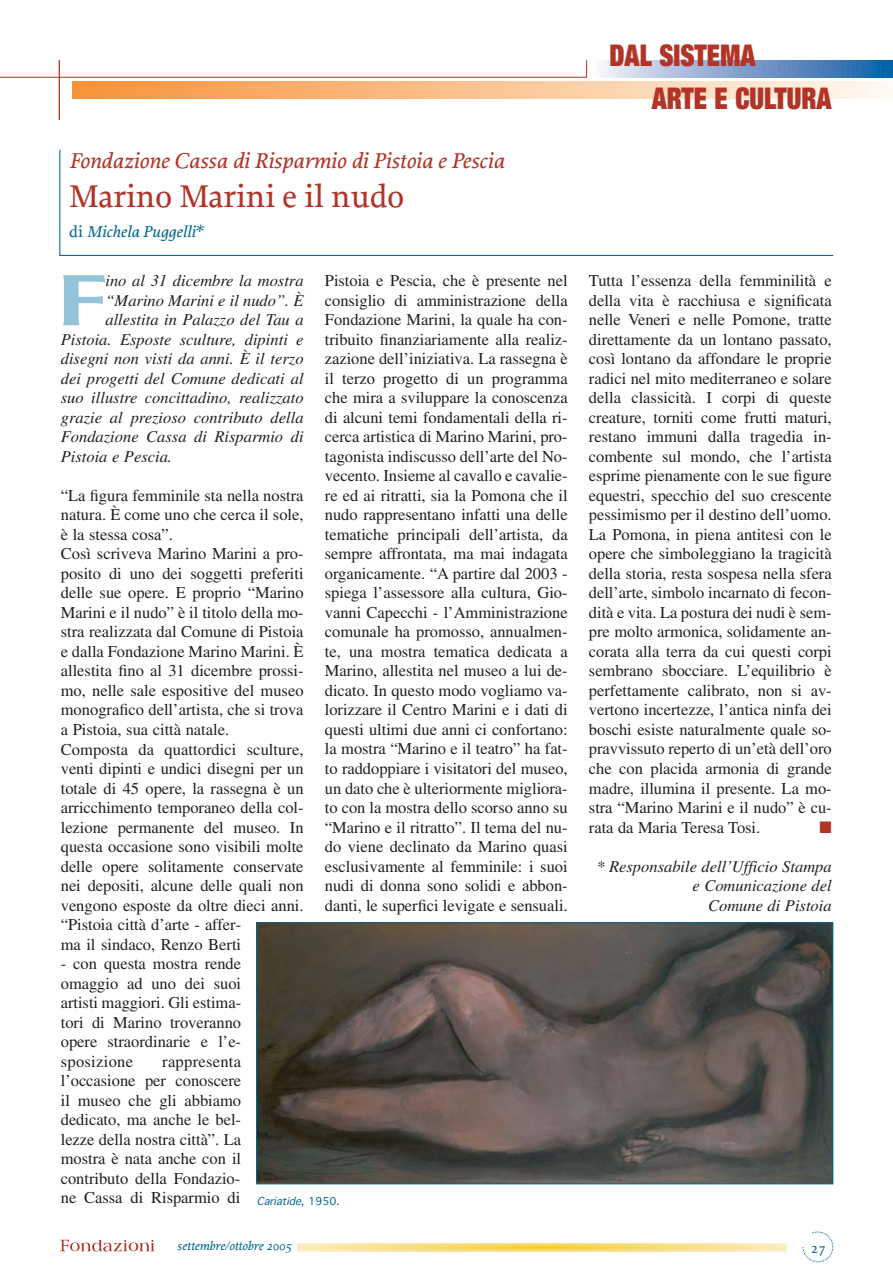
<style>
.page{position:relative;width:893px;height:1285px;background:#fff}
.page>*{position:absolute;margin:0;border:0;box-sizing:border-box;transform-origin:0 0}
.t1{font:500 78px "Serpentine";color:#94c3da}
.t2{font:500 33px "Proforma";letter-spacing:-.005em;color:#b23427}
.t3{font:900 expanded 30px "Helvetica Neue";color:#b23427;scale:.88 1}
.t4{font:italic 500 22.5px "Proforma";color:#b23427}
.t5{font:16.5px/19.5px "Times";letter-spacing:-.005em;color:#231f20;text-align:justify}
.t6{font:italic 16.5px/19.5px "Times";color:#231f20;text-align:right}
.t7{font:italic 500 16.5px "Proforma";color:#00678f}
.t8{font:16.5px "Zapf Dingbats ITC";color:#b23427}
.t9{font:500 15px "Proforma";color:#00678f}
.t10{font:italic 500 12.75px "Proforma";color:#00678f}
.t11{font:italic 10.5px "Geneva";color:#006792}
.s1{font-style:normal}
</style>
<div class="page">
<svg style="left:297px;top:1243px;width:489px;height:8px;background:#f8df87"></svg>
<svg style="left:803px;top:1231px;width:30px;height:30px"></svg>
<svg style="left:60px;top:1239px;width:94px;height:12px"></svg>
<hr style="left:0;top:77px;width:587px;height:1px;background:#b23427">
<hr style="left:59px;top:60px;width:1px;height:60px;background:#b23427">
<svg style="left:72px;top:60px;width:821px;height:38px"></svg>
<svg style="left:59px;top:149px;width:775px;height:107px"></svg>
<img style="left:258px;top:924px;width:573px;height:257px">
<div style="left:256px;top:922px;width:577px;height:261px;border:1px solid #00678f"></div>
<h3 class="t3" style="left:609px;top:45px;width:168px">DAL SISTEMA</h3>
<h3 class="t4" style="left:69px;top:152px;width:437px">Fondazione Cassa di Risparmio di Pistoia e Pescia</h3>
<h2 class="t2" style="left:69px;top:183px;width:337px">Marino Marini e il nudo</h2>
<p class="t7" style="left:69px;top:225px;width:136px"><span class="s1">di</span> Michela Puggelli*</p>
<h3 class="t3" style="left:652px;top:87px;width:206px">ARTE E CULTURA</h3>
<p class="t5" style="left:325px;top:272px;width:244px">Pistoia e Pescia, che è presente nel consiglio di amministrazione della Fondazione Marini, la quale ha con&shy;tribuito finanziariamente alla realiz&shy;zazione dell’iniziativa. La rassegna è il terzo progetto di un programma che mira a sviluppare la conoscenza di alcuni temi fondamentali della ri&shy;cerca artistica di Marino Marini, pro&shy;tagonista indiscusso dell’arte del No&shy;vecento. Insieme al cavallo e cavalie&shy;re ed ai ritratti, sia la Pomona che il nudo rappresentano infatti una delle tematiche principali dell’artista, da sempre affrontata, ma mai indagata organicamente. “A partire dal 2003 - spiega l’assessore alla cultura, Gio&shy;vanni Capecchi - l’Amministrazione comunale ha promosso, annualmen&shy;te, una mostra tematica dedicata a Marino, allestita nel museo a lui de&shy;dicato. In questo modo vogliamo va&shy;lorizzare il Centro Marini e i dati di questi ultimi due anni ci confortano: la mostra “Marino e il teatro” ha fat&shy;to raddoppiare i visitatori del museo, un dato che è ulteriormente migliora&shy;to con la mostra dello scorso anno su “Marino e il ritratto”. Il tema del nu&shy;do viene declinato da Marino quasi esclusivamente al femminile: i suoi nudi di donna sono solidi e abbon&shy;danti, le superfici levigate e sensuali.</p>
<p class="t5" style="left:589px;top:272px;width:244px">Tutta l’essenza della femminilità e della vita è racchiusa e significata nelle Veneri e nelle Pomone, tratte direttamente da un lontano passato, così lontano da affondare le proprie radici nel mito mediterraneo e solare della classicità. I corpi di queste creature, torniti come frutti maturi, restano immuni dalla tragedia in&shy;combente sul mondo, che l’artista esprime pienamente con le sue figure equestri, specchio del suo crescente pessimismo per il destino dell’uomo.<br>La Pomona, in piena antitesi con le opere che simboleggiano la tragicità della storia, resta sospesa nella sfera dell’arte, simbolo incarnato di fecon&shy;dità e vita. La postura dei nudi è sem&shy;pre molto armonica, solidamente an&shy;corata alla terra da cui questi corpi sembrano sbocciare. L’equilibrio è perfettamente calibrato, non si av&shy;vertono incertezze, l’antica ninfa dei boschi esiste naturalmente quale so&shy;pravvissuto reperto di un’età dell’oro che con placida armonia di grande madre, illumina il presente. La mo&shy;stra “Marino Marini e il nudo” è cu&shy;rata da Maria Teresa Tosi.</p>
<h1 class="t1" style="left:61px;top:275px;width:46px">F</h1>
<p class="t6" style="left:105px;top:272px;width:200px">ino al 31 dicembre la mostra</p>
<p class="t6" style="left:105px;top:292px;width:200px">“Marino Marini e il nudo”. È</p>
<p class="t6" style="left:105px;top:311px;width:200px">allestita in Palazzo del Tau a</p>
<p class="t6" style="left:61px;top:331px;width:244px">Pistoia. Esposte sculture, dipinti e</p>
<p class="t6" style="left:61px;top:350px;width:244px">disegni non visti da anni. È il terzo</p>
<p class="t6" style="left:61px;top:370px;width:244px">dei progetti del Comune dedicati al</p>
<p class="t6" style="left:61px;top:389px;width:244px">suo illustre concittadino, realizzato</p>
<p class="t6" style="left:61px;top:409px;width:244px">grazie al prezioso contributo della</p>
<p class="t6" style="left:61px;top:428px;width:244px">Fondazione Cassa di Risparmio di</p>
<p class="t6" style="left:61px;top:448px;width:113px">Pistoia e Pescia.</p>
<p class="t5" style="left:61px;top:487px;width:244px;text-align:left">“La figura femminile sta nella nostra natura. È come uno che cerca il sole, è la stessa cosa”.<br>Così scriveva Marino Marini a pro&shy;posito di uno dei soggetti preferiti delle sue opere. E proprio “Marino Marini e il nudo” è il titolo della mo&shy;stra realizzata dal Comune di Pistoia e dalla Fondazione Marino Marini. È allestita fino al 31 dicembre prossi&shy;mo, nelle sale espositive del museo monografico dell’artista, che si trova a Pistoia, sua città natale.<br>Composta da quattordici sculture, venti dipinti e undici disegni per un totale di 45 opere, la rassegna è un arricchimento temporaneo della col&shy;lezione permanente del museo. In questa occasione sono visibili molte delle opere solitamente conservate nei depositi, alcune delle quali non vengono esposte da oltre dieci anni. “Pistoia città d’arte - affer-<br>ma il sindaco, Renzo Berti</p>
<p class="t5" style="left:61px;top:955px;width:182px">- con questa mostra rende omaggio ad uno dei suoi artisti maggiori. Gli estima&shy;tori di Marino troveranno opere straordinarie e l’e&shy;sposizione</p>
<p class="t8" style="left:819px;top:820px;width:14px">■</p>
<p class="t6" style="left:596px;top:857px;width:237px">* Responsabile dell’Ufficio Stampa e Comunicazione del<br>Comune di Pistoia</p>
<p class="t5" style="left:61px;top:1052px;width:182px;text-indent:101px">rappresenta l’occasione per conoscere il museo che gli abbiamo dedicato, ma anche le bel&shy;lezze della nostra città”. La mostra è nata anche con il contributo della Fondazio&shy;ne Cassa di Risparmio di</p>
<p class="t11" style="left:257px;top:1195px;width:84px">Cariatide<span class="s1">, 1 9 5 0 .</span></p>
<p class="t10" style="left:177px;top:1240px;width:116px">settembre/ottobre 2005</p>
<p class="t9" style="left:811px;top:1241px;width:16px">27</p>
</div>
